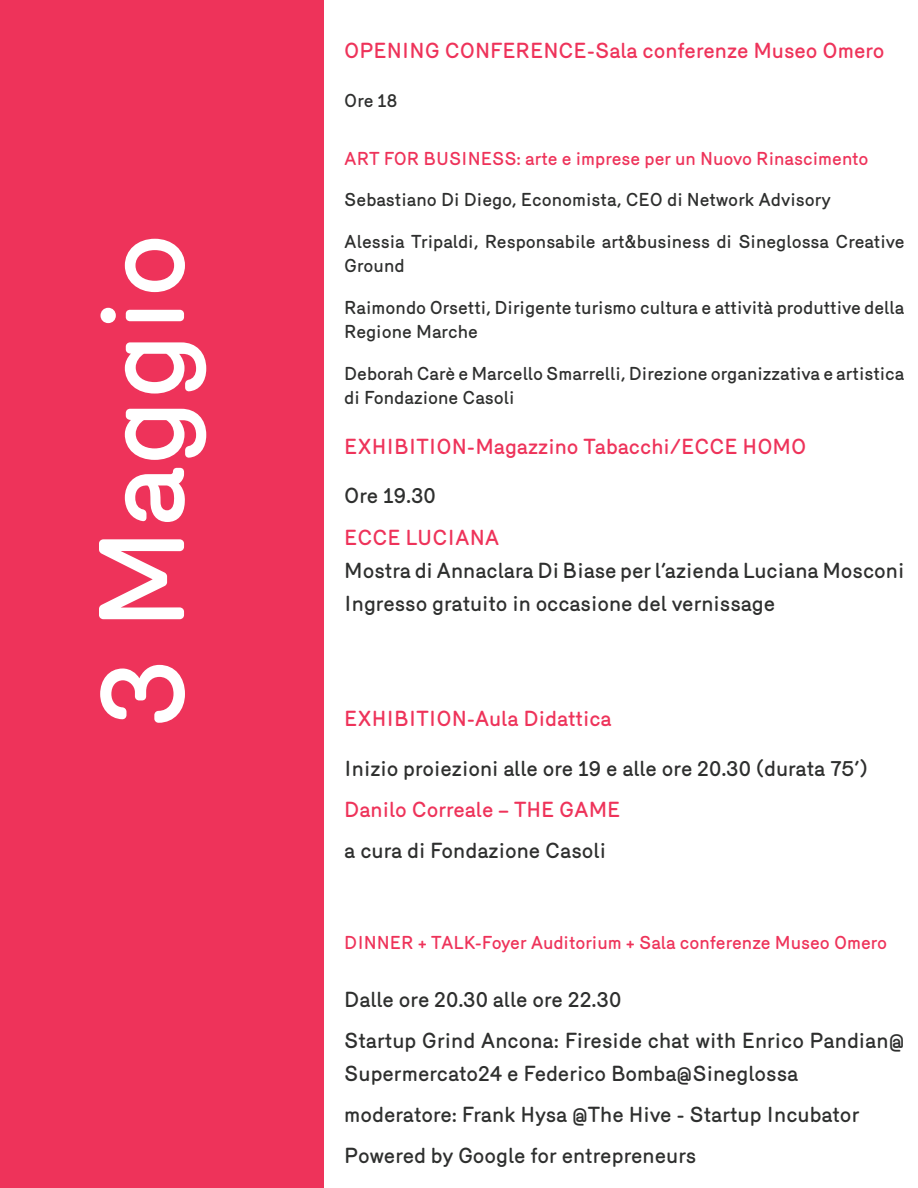
<style>
.page{position:relative;width:918px;height:1188px;background:#fff}
.page>*{position:absolute;margin:0;border:0;box-sizing:border-box;transform-origin:0 0}
.Heading_left_page{font:500 117px "Merkury";color:#fff}
.Text_products{font:500 21px/33px "Merkury";color:#2e2f2e}
.Product_name{font:500 21px "Merkury";color:#ee335a}
.Text_products-2{font:500 21px "Merkury";color:#ee335a}
.Text_products-3{font:500 18px/24.8px "Merkury";color:#2e2f2e}
.Product_name-2{font:500 18px "Merkury";color:#ee335a}
.Text_products-4{font:500 18px "Merkury";color:#ee335a}
</style>
<div class="page">
<div style="left:0;top:0;width:324px;height:1188px;background:#ee335a"></div>
<p class="Heading_left_page" style="left:56px;top:726px;width:495px;rotate:-90deg">3 Maggio</p>
<p class="Product_name" style="left:344px;top:35px;width:542px">OPENING CONFERENCE-Sala conferenze Museo Omero</p>
<p class="Text_products-3" style="left:344px;top:87px;width:55px">Ore 18</p>
<p class="Text_products-4" style="left:344px;top:145px;width:526px">ART FOR BUSINESS: arte e imprese per un Nuovo Rinascimento</p>
<p class="Text_products-3" style="left:344px;top:186px;width:488px">Sebastiano Di Diego, Economista, CEO di Network Advisory</p>
<p class="Text_products-3" style="left:344px;top:227px;width:562px">Alessia Tripaldi, Responsabile art&amp;business di Sineglossa Creative<br>Ground</p>
<p class="Text_products-3" style="left:344px;top:293px;width:562px">Raimondo Orsetti, Dirigente turismo cultura e attività produttive della<br>Regione Marche</p>
<p class="Text_products-3" style="left:344px;top:359px;width:562px">Deborah Carè e Marcello Smarrelli, Direzione organizzativa e artistica di Fondazione Casoli</p>
<p class="Product_name" style="left:344px;top:431px;width:464px">EXHIBITION-Magazzino Tabacchi/ECCE HOMO</p>
<p class="Text_products" style="left:344px;top:478px;width:93px">Ore 19.30</p>
<p class="Text_products-2" style="left:344px;top:522px;width:157px">ECCE LUCIANA</p>
<p class="Text_products" style="left:344px;top:552px;width:562px">Mostra di Annaclara Di Biase per l’azienda Luciana Mosconi</p>
<p class="Text_products" style="left:344px;top:585px;width:432px">Ingresso gratuito in occasione del vernissage</p>
<p class="Product_name" style="left:344px;top:703px;width:269px">EXHIBITION-Aula Didattica</p>
<p class="Text_products" style="left:344px;top:750px;width:525px">Inizio proiezioni alle ore 19 e alle ore 20.30 (durata 75’)</p>
<p class="Text_products-2" style="left:344px;top:794px;width:278px">Danilo Correale – THE GAME</p>
<p class="Text_products" style="left:344px;top:832px;width:263px">a cura di Fondazione Casoli</p>
<p class="Product_name-2" style="left:344px;top:929px;width:545px">DINNER + TALK-Foyer Auditorium + Sala conferenze Museo Omero</p>
<p class="Text_products" style="left:344px;top:981px;width:279px">Dalle ore 20.30 alle ore 22.30</p>
<p class="Text_products" style="left:344px;top:1022px;width:562px">Startup Grind Ancona: Fireside chat with Enrico Pandian@<br>Supermercato24 e Federico Bomba@Sineglossa</p>
<p class="Text_products" style="left:344px;top:1096px;width:517px">moderatore: Frank Hysa @The Hive - Startup Incubator</p>
<p class="Text_products" style="left:344px;top:1138px;width:354px">Powered by Google for entrepreneurs</p>
</div>
